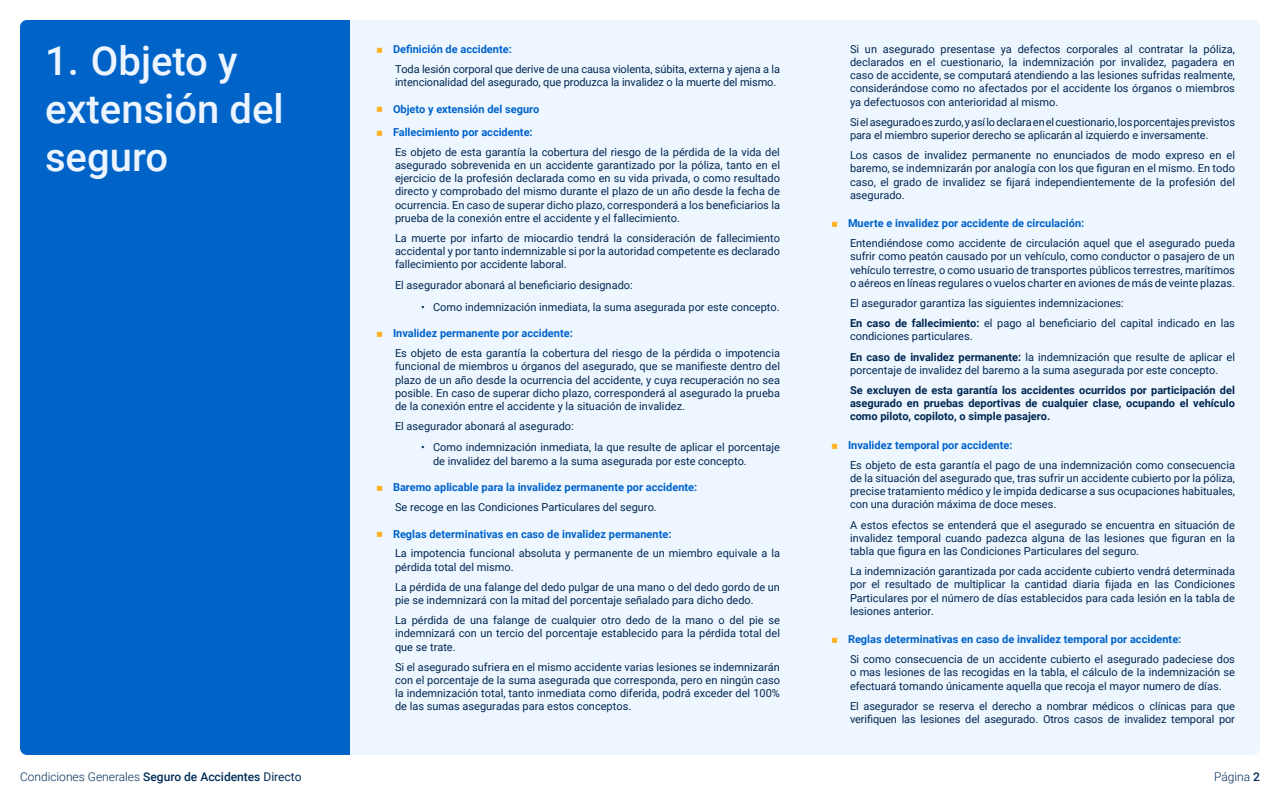
<style>
.page{position:relative;width:1280px;height:800px;background:#fff}
.page>*{position:absolute;margin:0;border:0;box-sizing:border-box;transform-origin:0 0}
.t1{font:500 40px/48px "Roboto";color:#ebf4ff}
.t2{font:300 12px "Roboto";color:#002c57}
.t3{font:11px/13.2px "Roboto";color:#002652;text-align:justify}
.t4{font:700 11px/23.2px "Roboto";color:#0063cc}
.t5{font:700 11px/13.2px "Roboto";color:#002652;text-align:justify}
.s1{font-weight:700}
.s2{font-weight:500}
.s3{font-weight:400}
</style>
<div class="page">
<div style="left:20px;top:20px;width:1240px;height:735px;background:#eef7ff;border-radius:7px"></div>
<div style="left:20px;top:20px;width:330px;height:735px;background:#0063c7"></div>
<h1 class="t1" style="left:45px;top:35px;width:240px">1. Objeto y extensión del seguro</h1>
<p class="t4" style="left:393px;top:37px;width:120px">Definición de accidente:</p>
<p class="t3" style="left:395px;top:62px;width:387px">Toda lesión corporal que derive de una causa violenta, súbita, externa y ajena a la intencionalidad del asegurado, que produzca la invalidez o la muerte del mismo.</p>
<p class="t4" style="left:393px;top:97px;width:148px">Objeto y extensión del seguro<br>Fallecimiento por accidente:</p>
<p class="t3" style="left:395px;top:145px;width:387px">Es objeto de esta garantía la cobertura del riesgo de la pérdida de la vida del asegurado sobrevenida en un accidente garantizado por la póliza, tanto en el ejercicio de la profesión declarada como en su vida privada, o como resultado directo y comprobado del mismo durante el plazo de un año desde la fecha de ocurrencia. En caso de superar dicho plazo, corresponderá a los beneficiarios la prueba de la conexión entre el accidente y el fallecimiento.</p>
<p class="t3" style="left:395px;top:231px;width:387px">La muerte por infarto de miocardio tendrá la consideración de fallecimiento accidental y por tanto indemnizable si por la autoridad competente es declarado fallecimiento por accidente laboral.</p>
<p class="t3" style="left:395px;top:278px;width:239px">El asegurador abonará al beneficiario designado:</p>
<p class="t3" style="left:421px;top:300px;width:360px">• Como indemnización inmediata, la suma asegurada por este concepto.</p>
<p class="t4" style="left:393px;top:322px;width:181px">Invalidez permanente por accidente:</p>
<p class="t3" style="left:395px;top:346px;width:387px">Es objeto de esta garantía la cobertura del riesgo de la pérdida o impotencia funcional de miembros u órganos del asegurado, que se manifieste dentro del plazo de un año desde la ocurrencia del accidente, y cuya recuperación no sea posible. En caso de superar dicho plazo, corresponderá al asegurado la prueba de la conexión entre el accidente y la situación de invalidez.</p>
<p class="t3" style="left:395px;top:419px;width:180px">El asegurador abonará al asegurado:</p>
<p class="t3" style="left:433px;top:440px;width:349px;text-indent:-12px">• Como indemnización inmediata, la que resulte de aplicar el porcentaje de invalidez del baremo a la suma asegurada por este concepto.</p>
<p class="t4" style="left:393px;top:475px;width:306px">Baremo aplicable para la invalidez permanente por accidente:</p>
<p class="t3" style="left:395px;top:500px;width:263px">Se recoge en las Condiciones Particulares del seguro.</p>
<p class="t4" style="left:393px;top:522px;width:280px">Reglas determinativas en caso de invalidez permanente:</p>
<p class="t3" style="left:395px;top:546px;width:387px">La impotencia funcional absoluta y permanente de un miembro equivale a la pérdida total del mismo.</p>
<p class="t3" style="left:395px;top:580px;width:387px">La pérdida de una falange del dedo pulgar de una mano o del dedo gordo de un pie se indemnizará con la mitad del porcentaje señalado para dicho dedo.</p>
<p class="t3" style="left:395px;top:613px;width:387px">La pérdida de una falange de cualquier otro dedo de la mano o del pie se indemnizará con un tercio del porcentaje establecido para la pérdida total del que se trate.</p>
<p class="t3" style="left:395px;top:660px;width:387px">Si el asegurado sufriera en el mismo accidente varias lesiones se indemnizarán con el porcentaje de la suma asegurada que corresponda, pero en ningún caso la indemnización total, tanto inmediata como diferida, podrá exceder del 100% de las sumas aseguradas para estos conceptos.</p>
<p class="t3" style="left:850px;top:42px;width:387px">Si un asegurado presentase ya defectos corporales al contratar la póliza, declarados en el cuestionario, la indemnización por invalidez, pagadera en caso de accidente, se computará atendiendo a las lesiones sufridas realmente, considerándose como no afectados por el accidente los órganos o miembros ya defectuosos con anterioridad al mismo.</p>
<p class="t3" style="left:850px;top:115px;width:387px">Si el asegurado es zurdo, y así lo declara en el cuestionario, los porcentajes previstos para el miembro superior derecho se aplicarán al izquierdo e inversamente.</p>
<p class="t3" style="left:850px;top:148px;width:387px">Los casos de invalidez permanente no enunciados de modo expreso en el baremo, se indemnizarán por analogía con los que figuran en el mismo. En todo caso, el grado de invalidez se fijará independientemente de la profesión del asegurado.</p>
<p class="t4" style="left:848px;top:212px;width:238px">Muerte e invalidez por accidente de circulación:</p>
<p class="t3" style="left:850px;top:236px;width:387px">Entendiéndose como accidente de circulación aquel que el asegurado pueda sufrir como peatón causado por un vehículo, como conductor o pasajero de un vehículo terrestre, o como usuario de transportes públicos terrestres, marítimos o aéreos en líneas regulares o vuelos charter en aviones de más de veinte plazas.</p>
<p class="t3" style="left:850px;top:293px;width:387px;line-height:20.2px">El asegurador garantiza las siguientes indemnizaciones:<br><span class="s1">En caso de fallecimiento:</span> el pago al beneficiario del capital indicado en las</p>
<p class="t3" style="left:850px;top:326px;width:387px;line-height:20.2px">condiciones particulares.<br><span class="s1">En caso de invalidez permanente:</span> la indemnización que resulte de aplicar el</p>
<p class="t3" style="left:850px;top:363px;width:370px">porcentaje de invalidez del baremo a la suma asegurada por este concepto.</p>
<p class="t5" style="left:850px;top:383px;width:387px">Se excluyen de esta garantía los accidentes ocurridos por participación del asegurado en pruebas deportivas de cualquier clase, ocupando el vehículo como piloto, copiloto, o simple pasajero.</p>
<p class="t4" style="left:848px;top:433px;width:166px">Invalidez temporal por accidente:</p>
<p class="t3" style="left:850px;top:458px;width:387px">Es objeto de esta garantía el pago de una indemnización como consecuencia de la situación del asegurado que, tras sufrir un accidente cubierto por la póliza, precise tratamiento médico y le impida dedicarse a sus ocupaciones habituales, con una duración máxima de doce meses.</p>
<p class="t3" style="left:850px;top:518px;width:387px">A estos efectos se entenderá que el asegurado se encuentra en situación de invalidez temporal cuando padezca alguna de las lesiones que figuran en la tabla que figura en las Condiciones Particulares del seguro.</p>
<p class="t3" style="left:850px;top:564px;width:387px">La indemnización garantizada por cada accidente cubierto vendrá determinada por el resultado de multiplicar la cantidad diaria fijada en las Condiciones Particulares por el número de días establecidos para cada lesión en la tabla de lesiones anterior.</p>
<p class="t4" style="left:848px;top:628px;width:335px">Reglas determinativas en caso de invalidez temporal por accidente:</p>
<p class="t3" style="left:850px;top:652px;width:387px">Si como consecuencia de un accidente cubierto el asegurado padeciese dos o mas lesiones de las recogidas en la tabla, el cálculo de la indemnización se efectuará tomando únicamente aquella que recoja el mayor numero de días.</p>
<p class="t3" style="left:850px;top:699px;width:387px">El asegurador se reserva el derecho a nombrar médicos o clínicas para que verifiquen las lesiones del asegurado. Otros casos de invalidez temporal por</p>
<p class="t2" style="left:20px;top:768px;width:283px">Condiciones Generales <span class="s2">Seguro de Accidentes</span> <span class="s3">Directo</span></p>
<p class="t2" style="left:1214px;top:768px;width:47px">Página <span class="s2">2</span></p>
</div>
